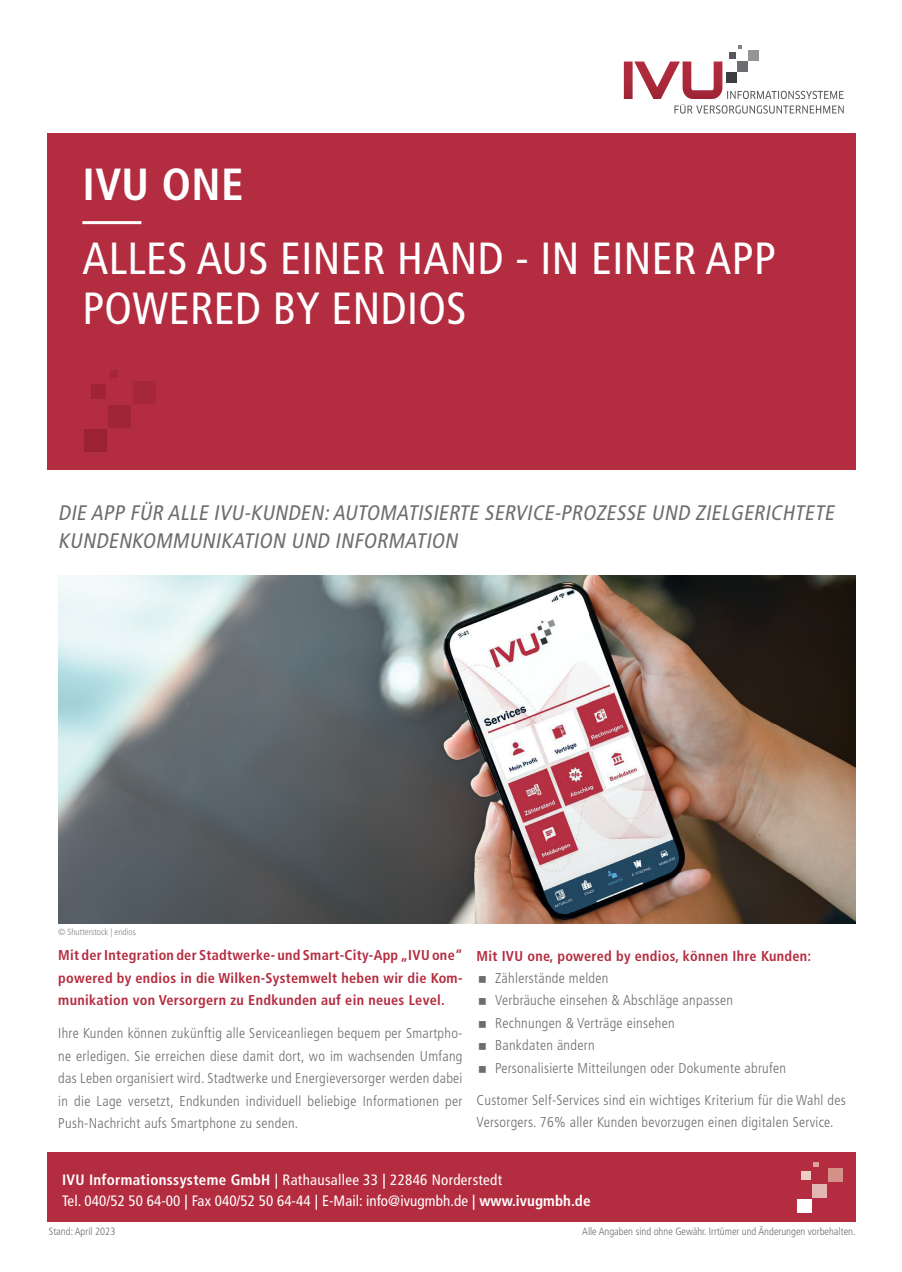
<style>
.page{position:relative;width:902px;height:1272px;background:#fff}
.page>*{position:absolute;margin:0;border:0;box-sizing:border-box;transform-origin:0 0}
.t1{font:condensed 45px/49.5px "Frutiger LT Std";letter-spacing:.01em;color:#fff}
.t2{font:700 condensed 45px "Frutiger LT Std";letter-spacing:.01em;color:#fff}
.t3{font:italic condensed 21px/28.5px "Frutiger LT Std";color:#6c6d70}
.t4{font:condensed 15px/21px "Frutiger LT Std";letter-spacing:.005em;color:#fff}
.t5{font:300 condensed 14.25px/22.5px "Frutiger LT Std";letter-spacing:.02em;color:#6c6d70}
.t6{font:700 condensed 14.25px/22.5px "Frutiger LT Std";letter-spacing:.02em;color:#b42c3f;text-align:justify}
.t7{font:300 condensed 10.5px "Frutiger LT Std";color:#6c6d70}
.t8{font:300 condensed 9px "Frutiger LT Std";color:#808285}
.s1{font-weight:700}
</style>
<div class="page">
<div style="left:47px;top:134px;width:808px;height:336px;background:#b42c3f"></div>
<div style="left:726px;top:73px;width:10px;height:10px;background:#3e3e3f"></div>
<div style="left:737px;top:61px;width:10px;height:11px;background:#6c6d70"></div>
<div style="left:748px;top:50px;width:11px;height:10px;background:#939598"></div>
<div style="left:729px;top:52px;width:7px;height:6px;background:#57585a"></div>
<svg style="left:738px;top:45px;width:4px;height:4px"></svg>
<svg style="left:674px;top:91px;width:169px;height:23px"></svg>
<img style="left:623px;top:62px;width:99px;height:37px">
<div style="left:85px;top:430px;width:22px;height:22px;background:#9b2235"></div>
<div style="left:109px;top:405px;width:22px;height:22px;background:#a02537"></div>
<div style="left:133px;top:381px;width:22px;height:22px;background:#a6273a"></div>
<div style="left:91px;top:384px;width:14px;height:15px;background:#9e2436"></div>
<div style="left:110px;top:370px;width:8px;height:8px;background:#a32639"></div>
<div style="left:47px;top:1152px;width:808px;height:69px;background:#b42c3f"></div>
<div style="left:796px;top:1198px;width:15px;height:14px;background:#fff"></div>
<div style="left:812px;top:1183px;width:14px;height:14px;background:#e4b8b2"></div>
<div style="left:828px;top:1168px;width:14px;height:13px;background:#d59088"></div>
<div style="left:800px;top:1170px;width:10px;height:9px;background:#edcec6"></div>
<svg style="left:813px;top:1162px;width:5px;height:4px"></svg>
<hr style="left:82px;top:221px;width:59px;height:3px;background:#fff">
<img style="left:58px;top:575px;width:797px;height:348px">
<h1 class="t2" style="left:82px;top:158px;width:163px">IVU ONE</h1>
<h1 class="t1" style="left:82px;top:234px;width:694px">ALLES AUS EINER HAND - IN EINER APP<br>POWERED BY ENDIOS</h1>
<h2 class="t3" style="left:58px;top:498px;width:781px">DIE APP FÜR ALLE IVU-KUNDEN:AUTOMATISIERTE SERVICE-PROZESSE UND ZIELGERICHTETE<br>KUNDENKOMMUNIKATION UND INFORMATION</h2>
<p class="t8" style="left:58px;top:927px;width:79px">© Shutterstock | endios</p>
<p class="t6" style="left:58px;top:943px;width:405px">Mit der Integration der Stadtwerke- und Smart-City-App „IVU one“ powered by endios in die Wilken-Systemwelt heben wir die Kom&shy;munikation von Versorgern zu Endkunden auf ein neues Level.</p>
<p class="t5" style="left:58px;top:1022px;width:405px;text-align:justify">Ihre Kunden können zukünftig alle Serviceanliegen bequem per Smartpho&shy;ne erledigen. Sie erreichen diese damit dort, wo im wachsenden Umfang das Leben organisiert wird. Stadtwerke und Energieversorger werden dabei in die Lage versetzt, Endkunden individuell beliebige Informationen per Push-Nachricht aufs Smartphone zu senden.</p>
<p class="t6" style="left:476px;top:944px;width:336px">Mit IVU one, powered by endios, können Ihre Kunden:</p>
<p class="t5" style="left:495px;top:966px;width:292px">Zählerstände melden<br>Verbräuche einsehen &amp; Abschläge anpassen Rechnungen &amp; Verträge einsehen<br>Bankdaten ändern<br>Personalisierte Mitteilungen oder Dokumente abrufen</p>
<p class="t5" style="left:476px;top:1088px;width:371px">Customer Self-Services sind ein wichtiges Kriterium für die Wahl des<br>Versorgers. 76% aller Kunden bevorzugen einen digitalen Service.</p>
<p class="t4" style="left:62px;top:1168px;width:530px"><span class="s1">IVU Informationssysteme GmbH |</span> Rathausallee 33 <span class="s1">|</span> 22846 Norderstedt<br>Tel. 040/52 50 64-00 <span class="s1">|</span> Fax 040/52 50 64-44 <span class="s1">|</span> E-Mail: info@ivugmbh.de <span class="s1">| www.ivugmbh.de</span></p>
<p class="t7" style="left:582px;top:1225px;width:275px">Alle Angaben sind ohne Gewähr. Irrtümer und Änderungen vorbehalten.</p>
<p class="t7" style="left:49px;top:1225px;width:68px">Stand: April 2023</p>
</div>
